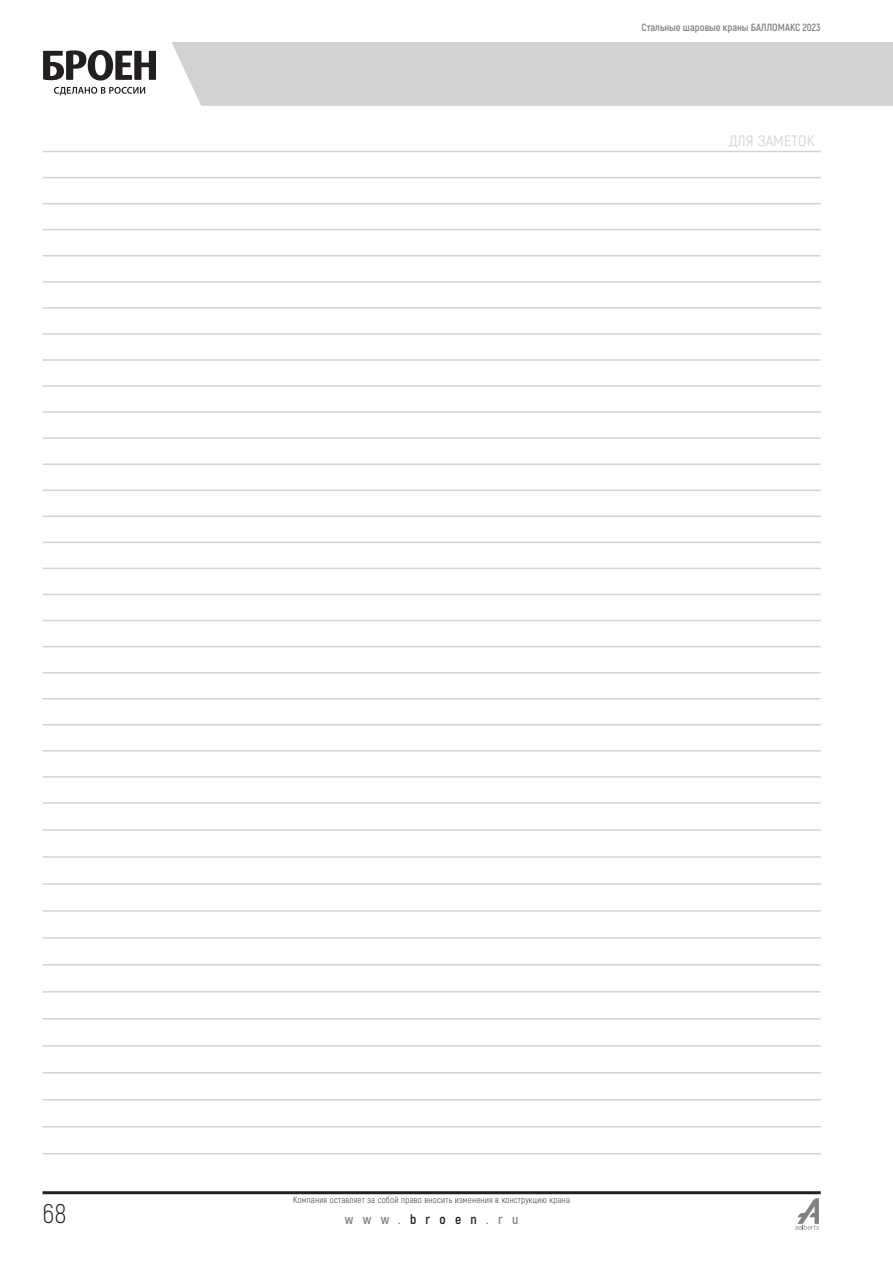
<style>
.page{position:relative;width:893px;height:1263px;background:#fff}
.page>*{position:absolute;margin:0;border:0;box-sizing:border-box;transform-origin:0 0}
.t1{font:300 27px "Akrobat";color:#231f20}
.НЕ_ИСП{font:15px "Akrobat";color:#d1d2d4;scale:1.1 1}
.t2{font:700 13.5px "Akrobat";letter-spacing:.69em;color:#808285}
.t3{font:700 10.5px "Akrobat";color:#808285}
.t4{font:300 9px "Akrobat";letter-spacing:.025em;color:#231f20}
.s1{color:#231f20}
</style>
<div class="page">
<div style="left:171px;top:42px;width:722px;height:64px;background:#d1d2d4"></div>
<svg style="left:54px;top:87px;width:91px;height:8px"></svg>
<svg style="left:43px;top:50px;width:113px;height:31px"></svg>
<svg style="left:795px;top:1198px;width:24px;height:32px"></svg>
<hr style="left:43px;top:1191px;width:778px;height:3px;background:#231f20">
<hr style="left:43px;top:151px;width:778px;height:1px;background:#d1d2d4">
<hr style="left:43px;top:177px;width:778px;height:1px;background:#d1d2d4">
<hr style="left:43px;top:203px;width:778px;height:1px;background:#d1d2d4">
<hr style="left:43px;top:229px;width:778px;height:1px;background:#d1d2d4">
<hr style="left:43px;top:255px;width:778px;height:1px;background:#d1d2d4">
<hr style="left:43px;top:281px;width:778px;height:2px;background:#d1d2d4">
<hr style="left:43px;top:307px;width:778px;height:2px;background:#d1d2d4">
<hr style="left:43px;top:333px;width:778px;height:2px;background:#d1d2d4">
<hr style="left:43px;top:359px;width:778px;height:2px;background:#d1d2d4">
<hr style="left:43px;top:385px;width:778px;height:2px;background:#d1d2d4">
<hr style="left:43px;top:411px;width:778px;height:2px;background:#d1d2d4">
<hr style="left:43px;top:437px;width:778px;height:2px;background:#d1d2d4">
<hr style="left:43px;top:463px;width:778px;height:2px;background:#d1d2d4">
<hr style="left:43px;top:489px;width:778px;height:2px;background:#d1d2d4">
<hr style="left:43px;top:516px;width:778px;height:1px;background:#d1d2d4">
<hr style="left:43px;top:542px;width:778px;height:1px;background:#d1d2d4">
<hr style="left:43px;top:568px;width:778px;height:1px;background:#d1d2d4">
<hr style="left:43px;top:594px;width:778px;height:1px;background:#d1d2d4">
<hr style="left:43px;top:620px;width:778px;height:1px;background:#d1d2d4">
<hr style="left:43px;top:646px;width:778px;height:1px;background:#d1d2d4">
<hr style="left:43px;top:672px;width:778px;height:1px;background:#d1d2d4">
<hr style="left:43px;top:698px;width:778px;height:1px;background:#d1d2d4">
<hr style="left:43px;top:724px;width:778px;height:1px;background:#d1d2d4">
<hr style="left:43px;top:750px;width:778px;height:2px;background:#d1d2d4">
<hr style="left:43px;top:776px;width:778px;height:2px;background:#d1d2d4">
<hr style="left:43px;top:802px;width:778px;height:2px;background:#d1d2d4">
<hr style="left:43px;top:829px;width:778px;height:2px;background:#d1d2d4">
<hr style="left:43px;top:856px;width:778px;height:2px;background:#d1d2d4">
<hr style="left:43px;top:883px;width:778px;height:2px;background:#d1d2d4">
<hr style="left:43px;top:910px;width:778px;height:2px;background:#d1d2d4">
<hr style="left:43px;top:937px;width:778px;height:2px;background:#d1d2d4">
<hr style="left:43px;top:964px;width:778px;height:1px;background:#d1d2d4">
<hr style="left:43px;top:991px;width:778px;height:1px;background:#d1d2d4">
<hr style="left:43px;top:1018px;width:778px;height:1px;background:#d1d2d4">
<hr style="left:43px;top:1045px;width:778px;height:1px;background:#d1d2d4">
<hr style="left:43px;top:1072px;width:778px;height:1px;background:#d1d2d4">
<hr style="left:43px;top:1099px;width:778px;height:1px;background:#d1d2d4">
<hr style="left:43px;top:1126px;width:778px;height:1px;background:#d1d2d4">
<hr style="left:43px;top:1153px;width:778px;height:1px;background:#d1d2d4">
<p class="t3" style="left:642px;top:21px;width:181px">Стальные шаровые краны БАЛЛОМАКС 2023</p>
<p class="НЕ_ИСП" style="left:729px;top:131px;width:79px">ДЛЯ ЗАМЕТОК</p>
<p class="t4" style="left:293px;top:1195px;width:278px">Компания оставляет за собой право вносить изменения в конструкцию крана</p>
<p class="t1" style="left:43px;top:1197px;width:26px">68</p>
<p class="t2" style="left:345px;top:1211px;width:175px">www.<span class="s1">broen</span>.ru</p>
</div>
